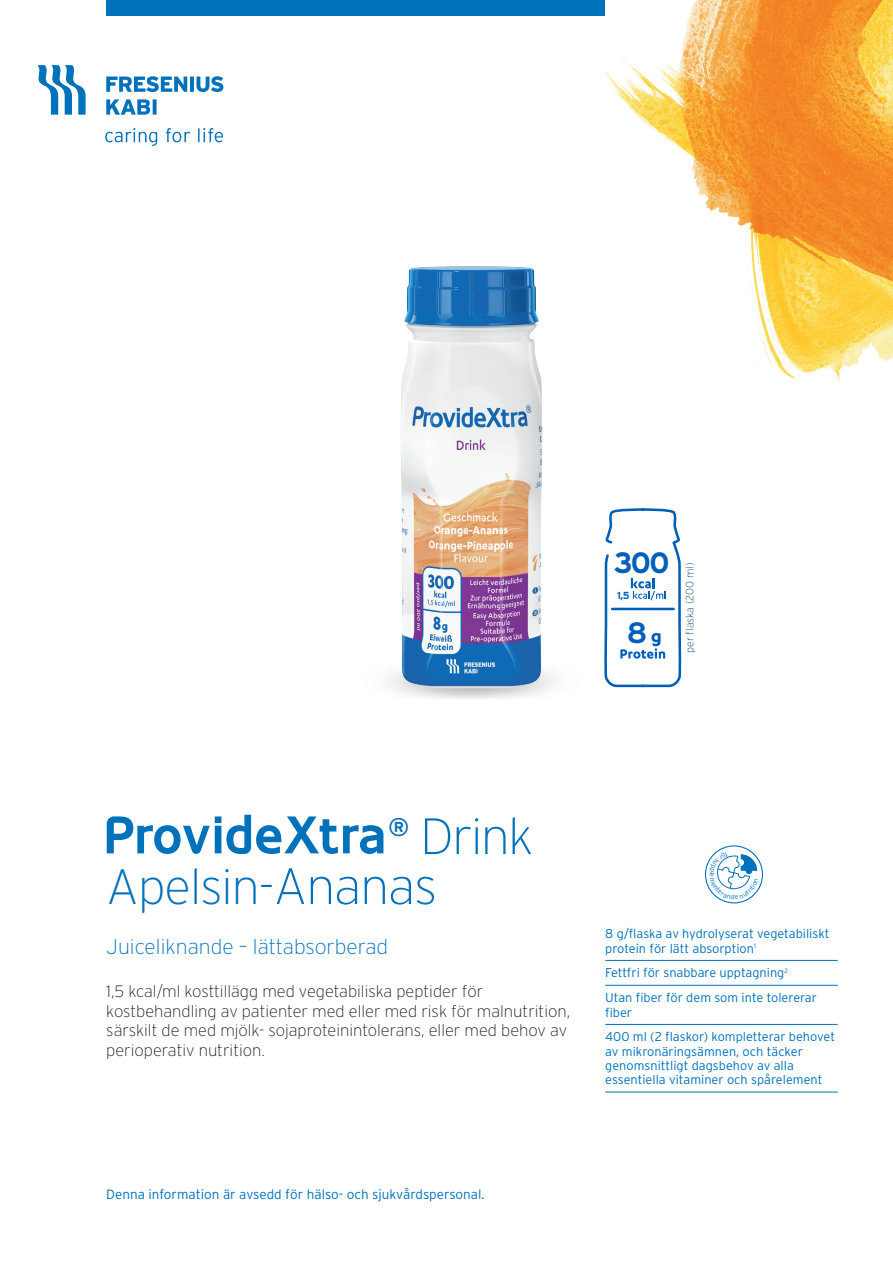
<style>
.page{position:relative;width:893px;height:1263px;background:#fff}
.page>*{position:absolute;margin:0;border:0;box-sizing:border-box;transform-origin:0 0}
.t1{font:200 51px "Interstate";letter-spacing:-.03em;color:#0071bb}
.t2{font:200 49.5px "Interstate";letter-spacing:-.02em;color:#0071bb}
.t3{font:700 29.25px "Interstate";color:#005fb9}
.t4{font:200 21px "Interstate";color:#0071bb}
.t5{font:200 16.5px/19.5px "Interstate";color:#231f20}
.t6{font:300 13.5px "Interstate";color:#0071bb}
.t7{font:300 12.75px/14.2px "Interstate";color:#0071bb}
.t8{font:200 10.65px "Interstate";color:#074772}
.t9{font:700 10.2px "Interstate";color:#005fb9}
.s1{font-size:51px}
</style>
<div class="page">
<img style="left:605px;top:0;width:288px;height:381px">
<hr style="left:605px;top:960px;width:233px;height:1px;background:#0071bb">
<hr style="left:605px;top:985px;width:233px;height:1px;background:#0071bb">
<hr style="left:605px;top:1024px;width:233px;height:1px;background:#0071bb">
<hr style="left:605px;top:1092px;width:233px;height:1px;background:#0071bb">
<svg style="left:38px;top:65px;width:48px;height:50px"></svg>
<svg style="left:106px;top:99px;width:51px;height:16px"></svg>
<svg style="left:106px;top:76px;width:117px;height:16px"></svg>
<svg style="left:105px;top:128px;width:118px;height:18px"></svg>
<div style="left:106px;top:0;width:499px;height:15px;background:#0071bb"></div>
<svg style="left:604px;top:508px;width:78px;height:180px"></svg>
<img style="left:401px;top:266px;width:141px;height:422px">
<svg style="left:106px;top:814px;width:278px;height:40px"></svg>
<div style="left:371px;top:807px;width:14px;height:15px;background:#fff;border-radius:50%"></div>
<svg style="left:705px;top:845px;width:58px;height:58px"></svg>
<p class="t3" style="left:614px;top:547px;width:57px">300</p>
<p class="t9" style="left:617px;top:589px;width:14px">1,5</p>
<p class="t3" style="left:627px;top:616px;width:22px">8</p>
<p class="t8" style="left:684px;top:653px;width:92px;rotate:-90deg">per flaska (200 ml)</p>
<p class="t1" style="left:388px;top:808px;width:147px"><sup>®</sup> Drink</p>
<p class="t2" style="left:106px;top:860px;width:332px">Apelsin-<span class="s1">Ananas</span></p>
<p class="t4" style="left:106px;top:935px;width:283px">Juiceliknande – lättabsorberad</p>
<p class="t5" style="left:106px;top:981px;width:465px">1,5 kcal/ml kosttillägg med vegetabiliska peptider för kostbehandling av patienter med eller med risk för malnutrition, särskilt de med mjölk- sojaproteinintolerans, eller med behov av perioperativ nutrition.</p>
<p class="t7" style="left:605px;top:926px;width:226px">8 g/flaska av hydrolyserat vegetabiliskt protein för lätt absorption<sup>1</sup></p>
<p class="t7" style="left:605px;top:966px;width:184px">Fettfri för snabbare upptagning<sup>2</sup></p>
<p class="t7" style="left:605px;top:990px;width:213px">Utan fiber för dem som inte tolererar fiber</p>
<p class="t7" style="left:605px;top:1030px;width:231px">400 ml (2 flaskor) kompletterar behovet av mikronäringsämnen, och täcker genomsnittligt dagsbehov av alla essentiella vitaminer och spårelement</p>
<p class="t6" style="left:106px;top:1187px;width:380px">Denna information är avsedd för hälso- och sjukvårdspersonal.</p>
</div>
